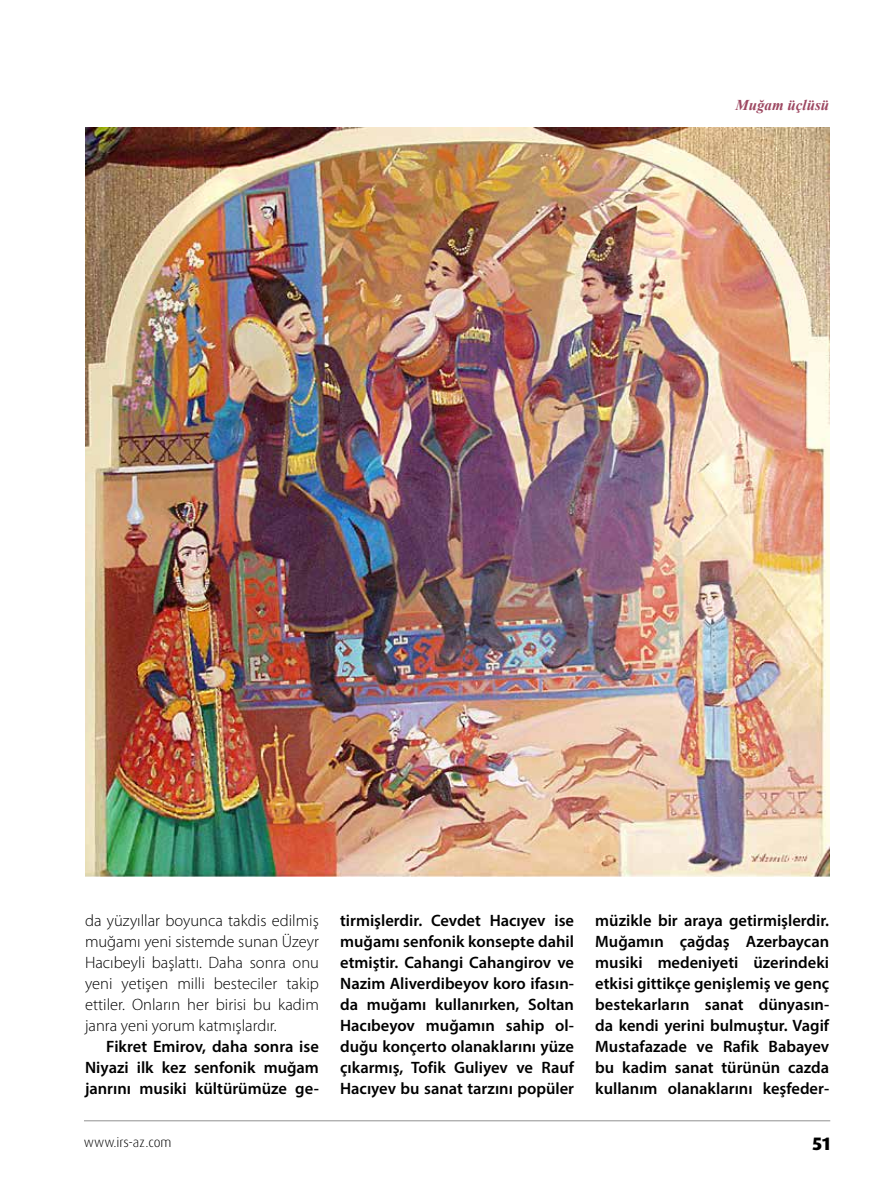
<style>
.page{position:relative;width:893px;height:1191px;background:#fff}
.page>*{position:absolute;margin:0;border:0;box-sizing:border-box;transform-origin:0 0}
.t1{font:800 18px "Dax Pro";color:#000}
.t2{font:600 16.5px/21px "Myriad Pro";color:#000;text-align:justify}
.t3{font:300 16.5px/21px "Myriad Pro";color:#000;text-align:justify}
.t4{font:italic 700 15px "Times New Roman";color:#9d4761}
.t5{font:300 13.5px "Dax Pro";color:#000}
</style>
<div class="page">
<hr style="left:84px;top:1120px;width:746px;height:1px;background:#909090">
<img style="left:85px;top:128px;width:744px;height:748px">
<p class="t4" style="left:735px;top:94px;width:95px">Muğam üçlüsü</p>
<p class="t3" style="left:85px;top:910px;width:235px">da yüzyıllar boyunca takdis edilmiş muğamı yeni sistemde sunan Üzeyr Hacıbeyli başlattı. Daha sonra onu yeni yetişen milli besteciler takip ettiler. Onların her birisi bu kadim janra yeni yorum katmışlardır.</p>
<p class="t2" style="left:85px;top:1035px;width:235px;text-indent:21px">Fikret Emirov, daha sonra ise Niyazi ilk kez senfonik muğam janrını musiki kültürümüze ge-</p>
<p class="t2" style="left:340px;top:909px;width:235px">tirmişlerdir. Cevdet Hacıyev ise muğamı senfonik konsepte dahil etmiştir. Cahangi Cahangirov ve Nazim Aliverdibeyov koro ifasın&shy;da muğamı kullanırken, Soltan Hacıbeyov muğamın sahip ol&shy;duğu konçerto olanaklarını yüze çıkarmış, Tofik Guliyev ve Rauf Hacıyev bu sanat tarzını popüler</p>
<p class="t2" style="left:595px;top:909px;width:235px">müzikle bir araya getirmişlerdir.<br>Muğamın çağdaş Azerbaycan musiki medeniyeti üzerindeki etkisi gittikçe genişlemiş ve genç bestekarların sanat dünyasın&shy;da kendi yerini bulmuştur. Vagif Mustafazade ve Rafik Babayev bu kadim sanat türünün cazda kullanım olanaklarını keşfeder-</p>
<p class="t5" style="left:84px;top:1133px;width:89px">www.irs-az.com</p>
<p class="t1" style="left:812px;top:1131px;width:19px">51</p>
</div>
